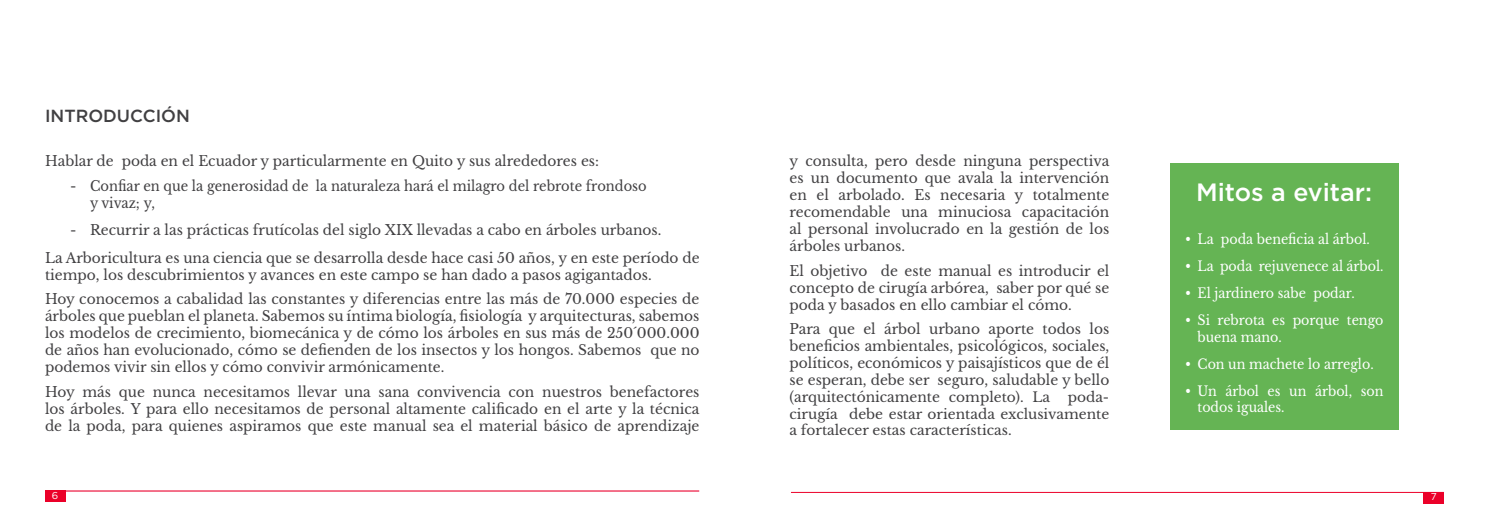
<style>
.page{position:relative;width:1489px;height:525px;background:#fff}
.page>*{position:absolute;margin:0;border:0;box-sizing:border-box;transform-origin:0 0}
.t1{font:500 25px "Gotham";color:#fff}
.t2{font:500 17.5px "Gotham";color:#414042}
.t3{font:14.12px/17px "Libre Baskerville";color:#414042;text-align:justify}
.t4{font:13.75px/16.5px "Libre Baskerville";color:#fff;scale:.92 1}
.t5{font:13.75px/16.5px "Libre Baskerville";color:#414042;text-align:justify}
.t6{font:10px "Gotham";color:#fff}
.s1{font-size:13.75px}
</style>
<div class="page">
<hr style="left:791px;top:492px;width:652px;height:1px;background:#eb0029">
<hr style="left:46px;top:490px;width:653px;height:1px;background:#eb0029">
<div style="left:45px;top:490px;width:20px;height:11px;background:#eb0029"></div>
<div style="left:1423px;top:492px;width:20px;height:11px;background:#eb0029"></div>
<div style="left:1169px;top:163px;width:228px;height:266px;background:#65b454"></div>
<p class="t2" style="left:45px;top:104px;width:146px">INTRODUCCIÓN</p>
<p class="t3" style="left:45px;top:153px;width:555px">Hablar de poda en el Ecuador y particularmente en Quito y sus alrededores es:</p>
<p class="t3" style="left:90px;top:177px;width:558px;text-indent:-20px">- Confiar en que la generosidad de la naturaleza hará el milagro del rebrote frondoso y vivaz; y,</p>
<p class="t3" style="left:45px;top:216px;width:656px;line-height:27.6px;text-indent:25px">- Recurrir a las prácticas frutícolas del siglo XIX llevadas a cabo en árboles urbanos.<br>La Arboricultura es una ciencia que se desarrolla desde hace casi 50 años, y en este período de</p>
<p class="t3" style="left:45px;top:263px;width:656px;line-height:24.2px">tiempo, los descubrimientos y avances en este campo se han dado a pasos agigantados.<br>Hoy conocemos a cabalidad las constantes y diferencias entre las más de 70.000 especies de</p>
<p class="t3" style="left:45px;top:307px;width:656px">árboles que pueblan el planeta. Sabemos su íntima biología, fisiología y arquitecturas, sabemos los modelos de crecimiento, biomecánica y de cómo los árboles en sus más de 250´000.000 de años han evolucionado, cómo se defienden de los insectos y los hongos. Sabemos que no podemos vivir sin ellos y cómo convivir armónicamente.</p>
<p class="t3" style="left:45px;top:383px;width:656px">Hoy más que nunca necesitamos llevar una sana convivencia con nuestros benefactores los árboles. Y para ello necesitamos de personal altamente calificado en el arte y la técnica de la poda, para quienes aspiramos que este manual sea el material básico de aprendizaje</p>
<p class="t3" style="left:789px;top:153px;width:321px">y consulta, pero desde ninguna perspectiva es un documento que avala la intervención en el arbolado. Es necesaria y totalmente recomendable una minuciosa capacitación al personal involucrado en la gestión de los árboles urbanos.</p>
<p class="t3" style="left:789px;top:262px;width:321px">El objetivo de este manual es introducir el concepto de cirugía arbórea, saber por qué se poda y basados en ello cambiar el cómo.</p>
<p class="t3" style="left:789px;top:320px;width:321px">Para que el árbol urbano aporte todos los beneficios ambientales, psicológicos, sociales, políticos, económicos y paisajísticos que de él se esperan, debe ser seguro, saludable y bello (arquitectónicamente <span class="s1">completo). La</span></p>
<p class="t5" style="left:789px;top:389px;width:321px;text-indent:278px">poda&shy;cirugía debe estar orientada exclusivamente a fortalecer estas características.</p>
<h1 class="t1" style="left:1195px;top:176px;width:178px">Mitos a evitar:</h1>
<p class="t4" style="left:1184px;top:230px;width:202px">• La poda beneficia al árbol.</p>
<p class="t4" style="left:1184px;top:257px;width:217px">• La poda rejuvenece al árbol.</p>
<p class="t4" style="left:1184px;top:284px;width:186px">• El jardinero sabe podar.</p>
<p class="t4" style="left:1197px;top:312px;width:204px;text-indent:-12px">• Si rebrota es porque tengo buena mano.</p>
<p class="t4" style="left:1184px;top:355px;width:206px">• Con un machete lo arreglo.</p>
<p class="t4" style="left:1197px;top:382px;width:204px;text-indent:-12px">• Un árbol es un árbol, son todos iguales.</p>
<p class="t6" style="left:52px;top:488px;width:8px">6</p>
<p class="t6" style="left:1430px;top:490px;width:7px">7</p>
</div>
